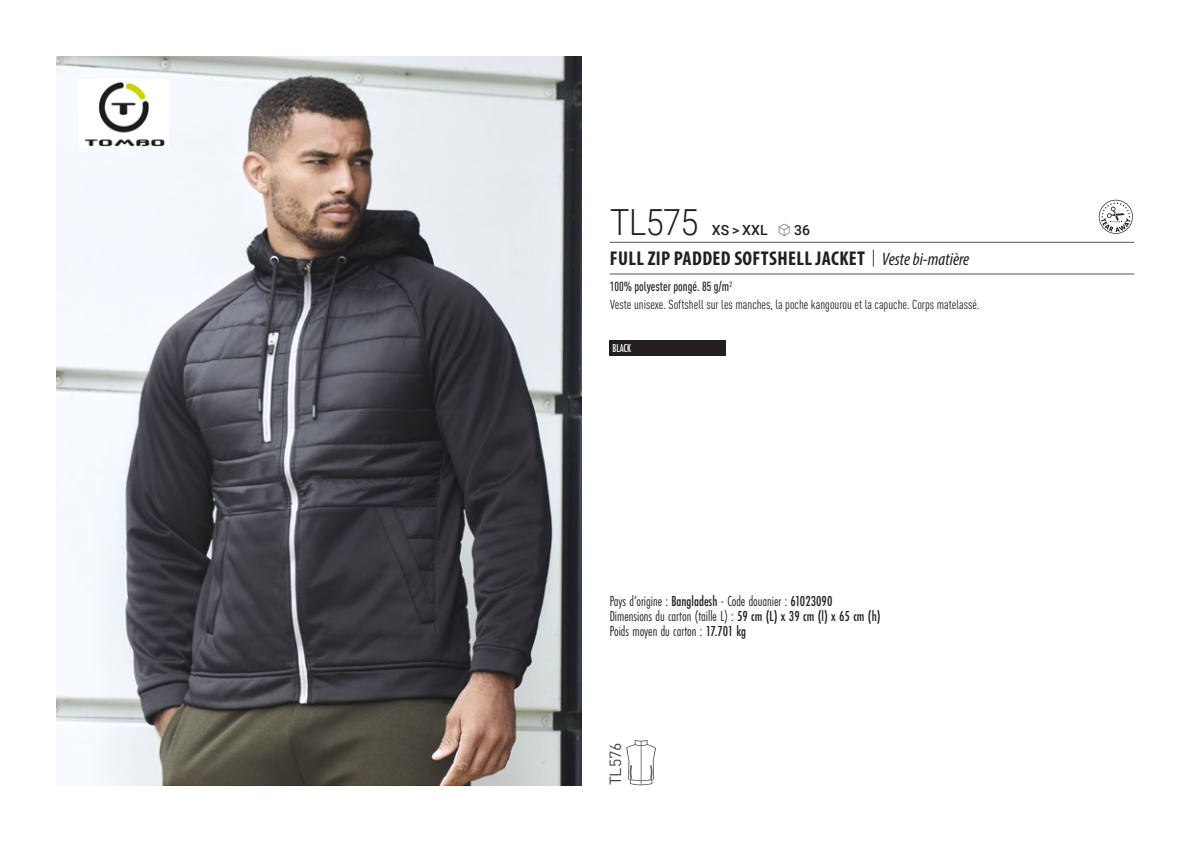
<style>
.page{position:relative;width:1191px;height:842px;background:#fff}
.page>*{position:absolute;margin:0;border:0;box-sizing:border-box;transform-origin:0 0}
.t1{font:300 36px "Roboto";letter-spacing:-.015em;color:#231f20;scale:.9 1}
.t2{font:700 condensed 20px "Myriad Pro";letter-spacing:.02em;color:#231f20}
.t3{font:16px "DIN Pro";color:#43444c}
.t4{font:15px "Futura PT Cond";color:#231f20;scale:.95 1}
.t5{font:500 14px "Roboto";letter-spacing:.005em;color:#231f20}
.t6{font:condensed 13px "DIN Pro";color:#231f20}
.grammage_2020{font:500 condensed 13px "DIN Pro";color:#231f20;scale:.95 1}
.Coloris_nuancier_bla{font:500 12px "Futura PT Cond";letter-spacing:-.01em;color:#fff;scale:.9 1}
.s1{font-family:"Linotype Shapeshifter";font-weight:400;font-size:16px}
.s2{font-family:"Roboto Condensed";font-weight:300;font-stretch:normal}
.s3{font-family:"Myriad Variable Concept";font-weight:400;font-style:italic;font-stretch:normal;font-size:18px}
.s4{font-weight:500}
</style>
<div class="page">
<img style="left:57px;top:57px;width:524px;height:728px">
<img style="left:79px;top:79px;width:90px;height:68px">
<div style="left:609px;top:340px;width:117px;height:16px;background:#231f20"></div>
<svg style="left:626px;top:740px;width:30px;height:45px"></svg>
<svg style="left:1098px;top:200px;width:34px;height:34px"></svg>
<hr style="left:609px;top:242px;width:525px;height:1px;background:#57585a">
<hr style="left:609px;top:274px;width:525px;height:1px;background:#57585a">
<p class="t1" style="left:610px;top:197px;width:100px">TL575</p>
<p class="t5" style="left:712px;top:220px;width:100px">XS &gt; XXL <span class="s1">S</span> 36</p>
<p class="t2" style="left:610px;top:246px;width:361px">FULL ZIP PADDED SOFTSHELL JACKET <span class="s2">|</span> <span class="s3">Veste bi-matière</span></p>
<p class="grammage_2020" style="left:609px;top:277px;width:130px">100% polyester pongé. 85 g/m<sup>2</sup></p>
<p class="t6" style="left:610px;top:295px;width:371px">Veste unisexe. Softshell sur les manches, la poche kangourou et la capuche. Corps matelassé.</p>
<p class="Coloris_nuancier_bla" style="left:612px;top:341px;width:22px">BLACK</p>
<p class="t4" style="left:609px;top:592px;width:236px">Pays d’origine : <span class="s4">Bangladesh</span> - Code douanier : <span class="s4">61023090</span></p>
<p class="t4" style="left:609px;top:607px;width:287px">Dimensions du carton (taille L) : <span class="s4">59 cm (L) x 39 cm (l) x 65 cm (h)</span></p>
<p class="t4" style="left:609px;top:622px;width:145px">Poids moyen du carton : <span class="s4">17.701 kg</span></p>
<p class="t3" style="left:602px;top:785px;width:44px;rotate:-90deg">TL576</p>
</div>
